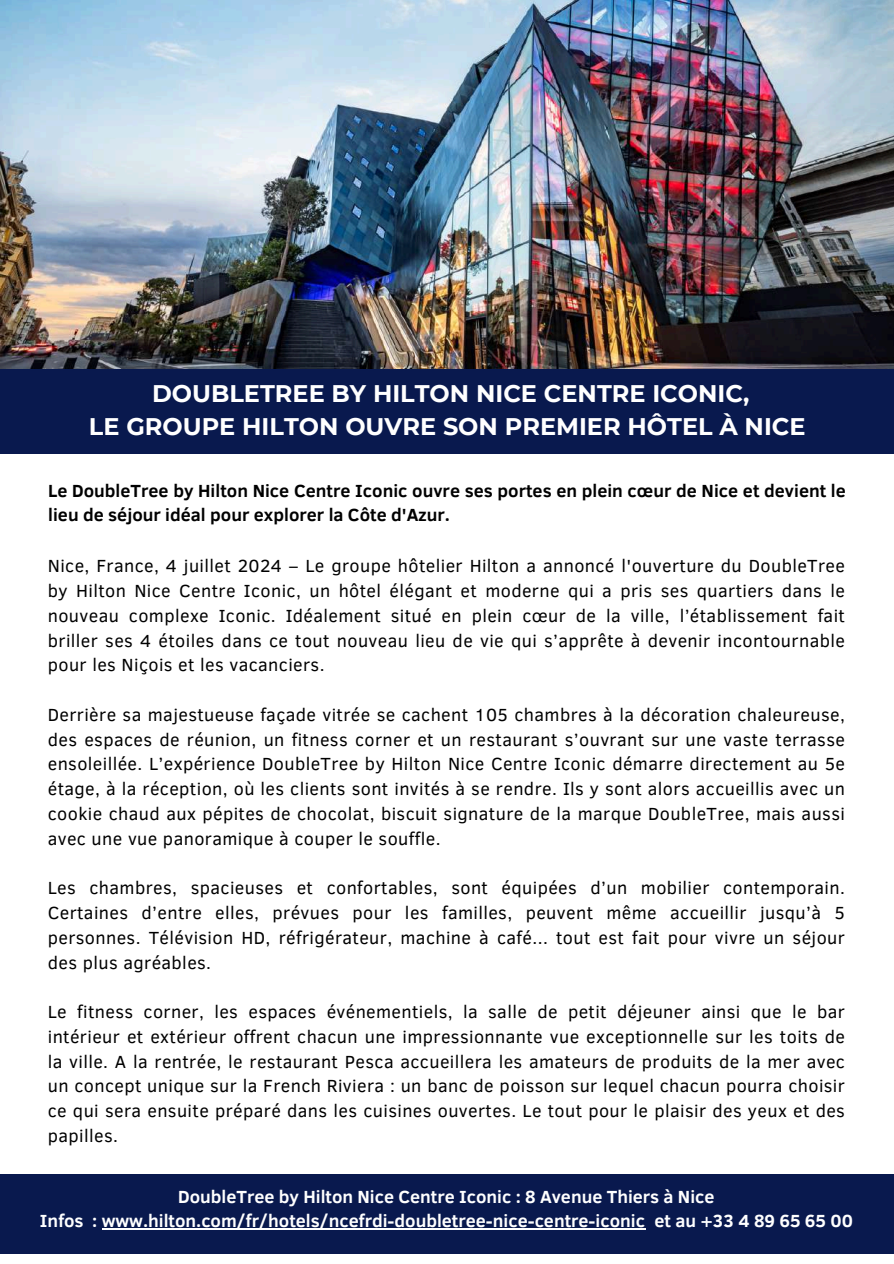
<style>
.page{position:relative;width:894px;height:1264px;background:#fff}
.page>*{position:absolute;margin:0;border:0;box-sizing:border-box;transform-origin:0 0}
.t1{font:700 24px/32.7px "Montserrat";color:#fff;text-align:center}
.t2{font:18px/24.8px "Clear Sans";letter-spacing:.02em;color:#000;text-align:justify}
.t3{font:700 18px/24.8px "Clear Sans";color:#fff;text-align:center}
.t4{font:700 18px/24.8px "Clear Sans";color:#000}
</style>
<div class="page">
<img style="left:0;top:0;width:893px;height:369px">
<div style="left:0;top:1174px;width:893px;height:79px;background:#09194e"></div>
<div style="left:0;top:369px;width:893px;height:84px;background:#09194e"></div>
<hr style="left:102px;top:1228px;width:543px;height:1px;background:#fff">
<h1 class="t1" style="left:89px;top:377px;width:718px">DOUBLETREE BY HILTON NICE CENTRE ICONIC,<br>LE GROUPE HILTON OUVRE SON PREMIER HÔTEL À NICE</h1>
<p class="t4" style="left:48px;top:477px;width:798px">Le DoubleTree by Hilton Nice Centre Iconic ouvre ses portes en plein cœur de Nice et devient le lieu de séjour idéal pour explorer la Côte d'Azur.</p>
<p class="t2" style="left:48px;top:552px;width:798px">Nice, France, 4 juillet 2024 – Le groupe hôtelier Hilton a annoncé l'ouverture du DoubleTree by Hilton Nice Centre Iconic, un hôtel élégant et moderne qui a pris ses quartiers dans le nouveau complexe Iconic. Idéalement situé en plein cœur de la ville, l’établissement fait briller ses 4 étoiles dans ce tout nouveau lieu de vie qui s’apprête à devenir incontournable pour les Niçois et les vacanciers.</p>
<p class="t2" style="left:48px;top:701px;width:798px">Derrière sa majestueuse façade vitrée se cachent 105 chambres à la décoration chaleureuse, des espaces de réunion, un fitness corner et un restaurant s’ouvrant sur une vaste terrasse ensoleillée. L’expérience DoubleTree by Hilton Nice Centre Iconic démarre directement au 5e étage, à la réception, où les clients sont invités à se rendre. Ils y sont alors accueillis avec un cookie chaud aux pépites de chocolat, biscuit signature de la marque DoubleTree, mais aussi avec une vue panoramique à couper le souffle.</p>
<p class="t2" style="left:48px;top:874px;width:798px">Les chambres, spacieuses et confortables, sont équipées d’un mobilier contemporain.<br>Certaines d’entre elles, prévues pour les familles, peuvent même accueillir jusqu’à 5 personnes. Télévision HD, réfrigérateur, machine à café... tout est fait pour vivre un séjour des plus agréables.</p>
<p class="t2" style="left:48px;top:998px;width:798px">Le fitness corner, les espaces événementiels, la salle de petit déjeuner ainsi que le bar intérieur et extérieur offrent chacun une impressionnante vue exceptionnelle sur les toits de la ville. A la rentrée, le restaurant Pesca accueillera les amateurs de produits de la mer avec un concept unique sur la French Riviera : un banc de poisson sur lequel chacun pourra choisir ce qui sera ensuite préparé dans les cuisines ouvertes. Le tout pour le plaisir des yeux et des papilles.</p>
<p class="t3" style="left:40px;top:1183px;width:814px">DoubleTree by Hilton Nice Centre Iconic : 8 Avenue Thiers à Nice<br>Infos : www.hilton.com/fr/hotels/ncefrdi-doubletree-nice-centre-iconic et au +33 4 89 65 65 00</p>
</div>
